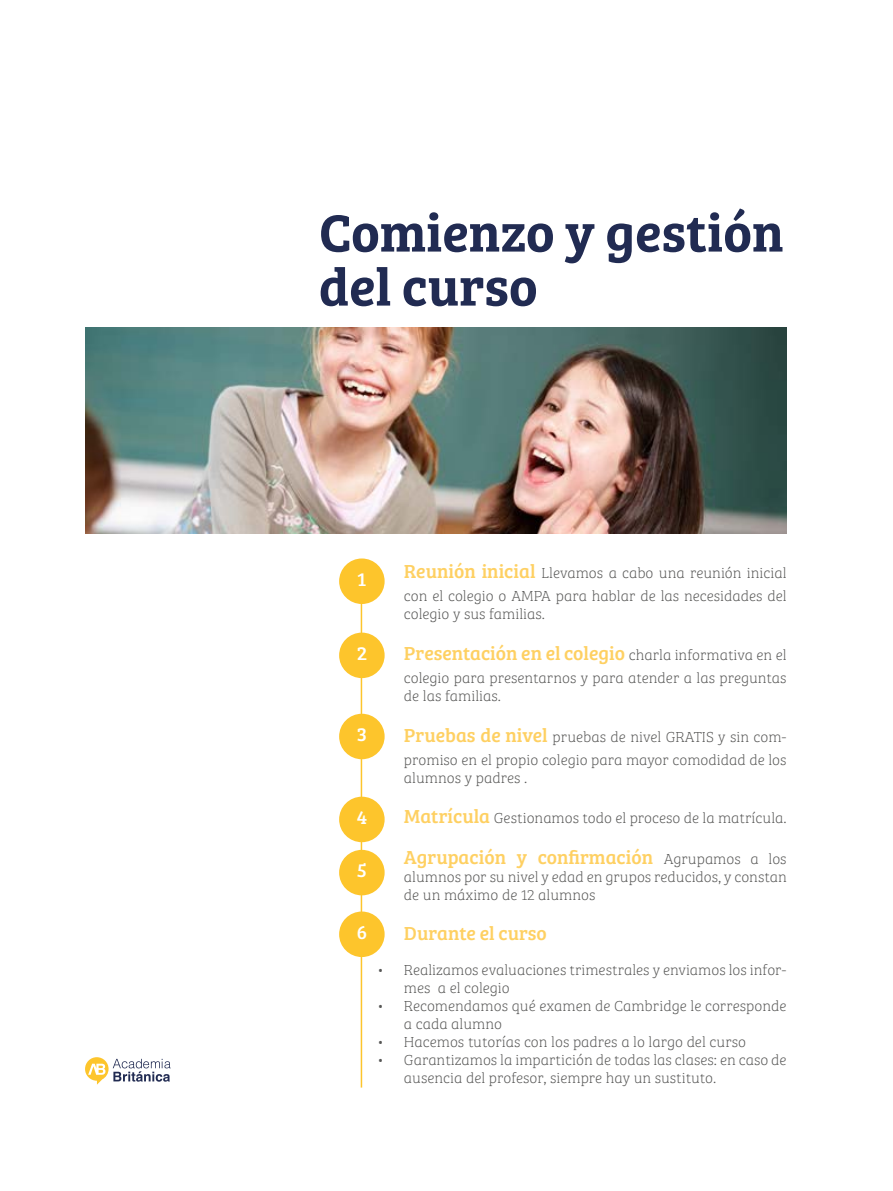
<style>
.page{position:relative;width:893px;height:1191px;background:#fff}
.page>*{position:absolute;margin:0;border:0;box-sizing:border-box;transform-origin:0 0}
.t1{font:54px/54px "Bree Serif Sb";color:#212b52}
.t2{font:19.5px "Bree Serif";color:#fed062}
.t3{font:19.5px "Bree Serif";color:#fff}
.t4{font:15px/18px "Bree Serif Th";color:#575756}
.s1{font-family:"Bree Serif";font-size:19.5px;color:#fed062}
.s2{font-family:"Bree Serif Th";font-size:15px;color:#575756}
</style>
<div class="page">
<hr style="left:361px;top:564px;width:1px;height:523px;background:#fdc52c">
<div style="left:339px;top:558px;width:46px;height:46px;background:#fdc52c;border-radius:50%"></div>
<div style="left:339px;top:632px;width:46px;height:46px;background:#fdc52c;border-radius:50%"></div>
<div style="left:339px;top:713px;width:46px;height:46px;background:#fdc52c;border-radius:50%"></div>
<div style="left:339px;top:796px;width:46px;height:46px;background:#fdc52c;border-radius:50%"></div>
<div style="left:339px;top:850px;width:46px;height:45px;background:#fdc52c;border-radius:50%"></div>
<div style="left:339px;top:911px;width:46px;height:46px;background:#fdc52c;border-radius:50%"></div>
<img style="left:85px;top:327px;width:702px;height:207px">
<svg style="left:85px;top:1057px;width:86px;height:27px"></svg>
<h1 class="t1" style="left:319px;top:202px;width:466px">Comienzo y gestión del curso</h1>
<h2 class="t3" style="left:358px;top:565px;width:10px">1</h2>
<h2 class="t3" style="left:357px;top:639px;width:11px">2</h2>
<h2 class="t3" style="left:357px;top:720px;width:11px">3</h2>
<h2 class="t3" style="left:357px;top:803px;width:12px">4</h2>
<h2 class="t3" style="left:357px;top:856px;width:11px">5</h2>
<h2 class="t3" style="left:357px;top:917px;width:12px">6</h2>
<p class="t4" style="left:404px;top:560px;width:384px;line-height:23.4px"><span class="s1">Reunión inicial</span> Llevamos a cabo una reunión inicial con el colegio o AMPA para hablar de las necesidades del</p>
<p class="t4" style="left:404px;top:604px;width:143px">colegio y sus familias.</p>
<h2 class="t2" style="left:404px;top:638px;width:384px">Presentación en el colegio <span class="s2">charla informativa en el</span></h2>
<p class="t4" style="left:404px;top:668px;width:384px">colegio para presentarnos y para atender a las preguntas de las familias.</p>
<p class="t4" style="left:404px;top:724px;width:384px;line-height:23.4px"><span class="s1">Pruebas de nivel</span> pruebas de nivel GRATIS y sin com&shy;promiso en el propio colegio para mayor comodidad de los</p>
<p class="t4" style="left:404px;top:768px;width:125px">alumnos y padres .</p>
<p class="t4" style="left:404px;top:808px;width:384px"><span class="s1">Matrícula</span> Gestionamos todo el proceso de la matrícula.</p>
<h2 class="t2" style="left:404px;top:842px;width:384px">Agrupación y confirmación <span class="s2">Agrupamos a los</span></h2>
<p class="t4" style="left:404px;top:867px;width:384px">alumnos por su nivel y edad en grupos reducidos, y constan de un máximo de 12 alumnos</p>
<h2 class="t2" style="left:404px;top:919px;width:144px">Durante el curso</h2>
<p class="t4" style="left:404px;top:960px;width:384px;text-indent:-27px">• Realizamos evaluaciones trimestrales y enviamos los infor&shy;mes a el colegio</p>
<p class="t4" style="left:404px;top:996px;width:384px;text-indent:-27px">• Recomendamos qué examen de Cambridge le corresponde a cada alumno</p>
<p class="t4" style="left:377px;top:1032px;width:370px">• Hacemos tutorías con los padres a lo largo del curso</p>
<p class="t4" style="left:404px;top:1050px;width:384px;text-indent:-27px">• Garantizamos la impartición de todas las clases: en caso de ausencia del profesor, siempre hay un sustituto.</p>
</div>
